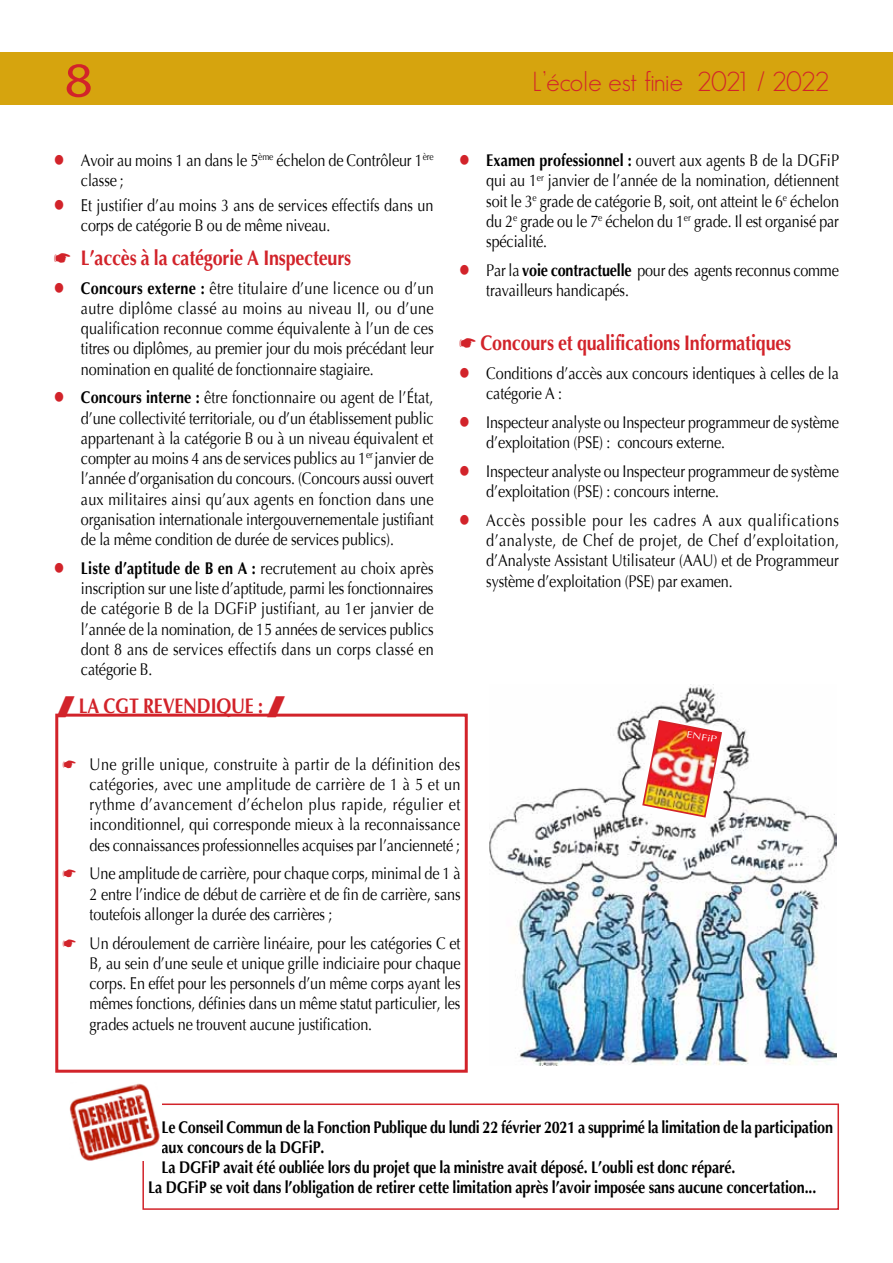
<style>
.page{position:relative;width:893px;height:1263px;background:#fff}
.page>*{position:absolute;margin:0;border:0;box-sizing:border-box;transform-origin:0 0}
.t1{font:49.35px "Myriad Pro";color:#d2232a;scale:1.11 1}
.t2{font:300 27px "Geosans";letter-spacing:-.025em;color:#d2232a}
.t3{font:700 21px "Optima";letter-spacing:-.01em;color:#d2232a;scale:.85 1}
.t4{font:16.8px/20.2px "Optima";letter-spacing:-.01em;color:#000;text-align:justify;scale:.85 1}
.t5{font:700 16.8px "Optima";letter-spacing:-.01em;color:#000;scale:.85 1}
.t6{font:16.8px/20.2px "Optima";letter-spacing:.02em;color:#000;text-align:center;scale:.85 1}
.t7{font:16.8px/20.2px "Optima";letter-spacing:.01em;color:#000;scale:.85 1}
.t8{font:9px "Optima";color:#fff;scale:1.31 1}
.s1{color:#d2232a}
.s2{font-weight:700}
</style>
<div class="page">
<div style="left:0;top:52px;width:893px;height:53px;background:#d6a40e"></div>
<div style="left:142px;top:1103px;width:697px;height:107px;border:2px solid #d2232a"></div>
<img style="left:69px;top:1083px;width:93px;height:78px">
<img style="left:489px;top:685px;width:348px;height:381px">
<div style="left:55px;top:714px;width:413px;height:359px;border:3px solid #d2232a"></div>
<img style="left:641px;top:719px;width:82px;height:99px">
<svg style="left:57px;top:713px;width:18px;height:4px"></svg>
<svg style="left:267px;top:713px;width:18px;height:4px"></svg>
<h1 class="t1" style="left:65px;top:50px;width:27px">8</h1>
<h2 class="t2" style="left:532px;top:66px;width:298px">l’école est finie 2021 / 2022</h2>
<p class="t4" style="left:81px;top:151px;width:416px;text-indent:-27px"><span class="s1">●</span> Avoir au moins 1 an dans le 5<sup>ème</sup> échelon de Contrôleur 1<sup>ère </sup>classe ;</p>
<p class="t7" style="left:81px;top:195px;width:416px;text-indent:-27px"><span class="s1">●</span> et justifier d’au moins 3 ans de services effectifs dans un corps de catégorie B ou de même niveau.</p>
<p class="t3" style="left:81px;top:246px;width:319px">L’accès à la catégorie A Inspecteurs</p>
<p class="t4" style="left:81px;top:278px;width:417px;text-indent:-27px"><span class="s1">●</span> <span class="s2">concours externe :</span> être titulaire d’une licence ou d’un autre diplôme classé au moins au niveau II, ou d’une qualification reconnue comme équivalente à l’un de ces titres ou diplômes, au premier jour du mois précédant leur nomination en qualité de fonctionnaire stagiaire.</p>
<p class="t4" style="left:81px;top:388px;width:417px;text-indent:-27px"><span class="s1">●</span> <span class="s2">concours interne :</span> être fonctionnaire ou agent de l’État, d’une collectivité territoriale, ou d’un établissement public appartenant à la catégorie B ou à un niveau équivalent et compter au moins 4 ans de services publics au 1<sup>er</sup> janvier de l’année d’organisation du concours. (Concours aussi ouvert aux militaires ainsi qu’aux agents en fonction dans une organisation internationale intergouvernementale justifiant de la même condition de durée de services publics).</p>
<p class="t4" style="left:81px;top:558px;width:417px;text-indent:-27px"><span class="s1">●</span> <span class="s2">liste d’aptitude de B en A :</span> recrutement au choix après inscription sur une liste d’aptitude, parmi les fonctionnaires de catégorie B de la DGFiP justifiant, au 1er janvier de l’année de la nomination, de 15 années de services publics dont 8 ans de services effectifs dans un corps classé en catégorie B.</p>
<p class="t3" style="left:79px;top:694px;width:89px">la CGT revendi</p>
<p class="t3" style="left:216px;top:694px;width:56px">que :</p>
<p class="t4" style="left:486px;top:151px;width:417px;text-indent:-27px"><span class="s1">●</span> <span class="s2">Examen professionnel :</span> ouvert aux agents B de la DGFiP qui au 1<sup>er</sup> janvier de l’année de la nomination, détiennent soit le 3<sup>e</sup> grade de catégorie B, soit, ont atteint le 6<sup>e</sup> échelon du 2<sup>e</sup> grade ou le 7<sup>e</sup> échelon du 1<sup>er</sup> grade. Il est organisé par spécialité.</p>
<p class="t4" style="left:486px;top:260px;width:416px;text-indent:-27px"><span class="s1">●</span> Par la <span class="s2">voie contractuelle</span> pour des agents reconnus comme travailleurs handicapés.</p>
<p class="t3" style="left:481px;top:331px;width:367px">Concours et qualifications Informatiques</p>
<p class="t4" style="left:486px;top:363px;width:416px;text-indent:-27px"><span class="s1">●</span> Conditions d’accès aux concours identiques à celles de la catégorie A :</p>
<p class="t4" style="left:486px;top:412px;width:416px;text-indent:-27px"><span class="s1">●</span> Inspecteur analyste ou Inspecteur programmeur de système d’exploitation (PSE) : concours externe.</p>
<p class="t4" style="left:486px;top:461px;width:416px;text-indent:-27px"><span class="s1">●</span> Inspecteur analyste ou Inspecteur programmeur de système d’exploitation (PSE) : concours interne.</p>
<p class="t4" style="left:486px;top:510px;width:417px;text-indent:-27px"><span class="s1">●</span> Accès possible pour les cadres A aux qualifications d’analyste, de Chef de projet, de Chef d’exploitation, d’Analyste Assistant Utilisateur (AAU) et de Programmeur système d’exploitation (PSE) par examen.</p>
<p class="t8" style="left:688px;top:728px;width:25px;rotate:11deg">ENFiP</p>
<p class="t6" style="left:80px;top:754px;width:449px">U ne grille unique, construite à partir de la définition des catégories, avec une amplitude de carrière de 1 à 5 et un rythme d’avancement d’échelon plus rapide, régulier et inconditionnel, qui corresponde mieux à la reconnaissance des connaissances professionnelles acquises par l’ancienneté ;</p>
<p class="t4" style="left:90px;top:864px;width:438px;text-indent:-10px">U ne amplitude de carrière, pour chaque corps, minimal de 1 à 2 entre l’indice de début de carrière et de fin de carrière, sans toutefois allonger la durée des carrières ;</p>
<p class="t4" style="left:90px;top:933px;width:438px;text-indent:-10px">U n déroulement de carrière linéaire, pour les catégories C et B, au sein d’une seule et unique grille indiciaire pour chaque corps. En effet pour les personnels d’un même corps ayant les mêmes fonctions, définies dans un même statut particulier, les grades actuels ne trouvent aucune justification.</p>
<p class="t5" style="left:162px;top:1117px;width:791px">Le Conseil Commun de la Fonction Publique du lundi 22 février 2021 a supprimé la limitation de la participation</p>
<p class="t5" style="left:162px;top:1137px;width:193px">aux concours de la DGFiP.</p>
<p class="t5" style="left:162px;top:1158px;width:677px">La DGFiP avait été oubliée lors du projet que la ministre avait déposé. L’oubli est donc réparé.</p>
<p class="t5" style="left:148px;top:1178px;width:787px">La DGFiP se voit dans l’obligation de retirer cette limitation après l’avoir imposée sans aucune concertation...</p>
</div>
